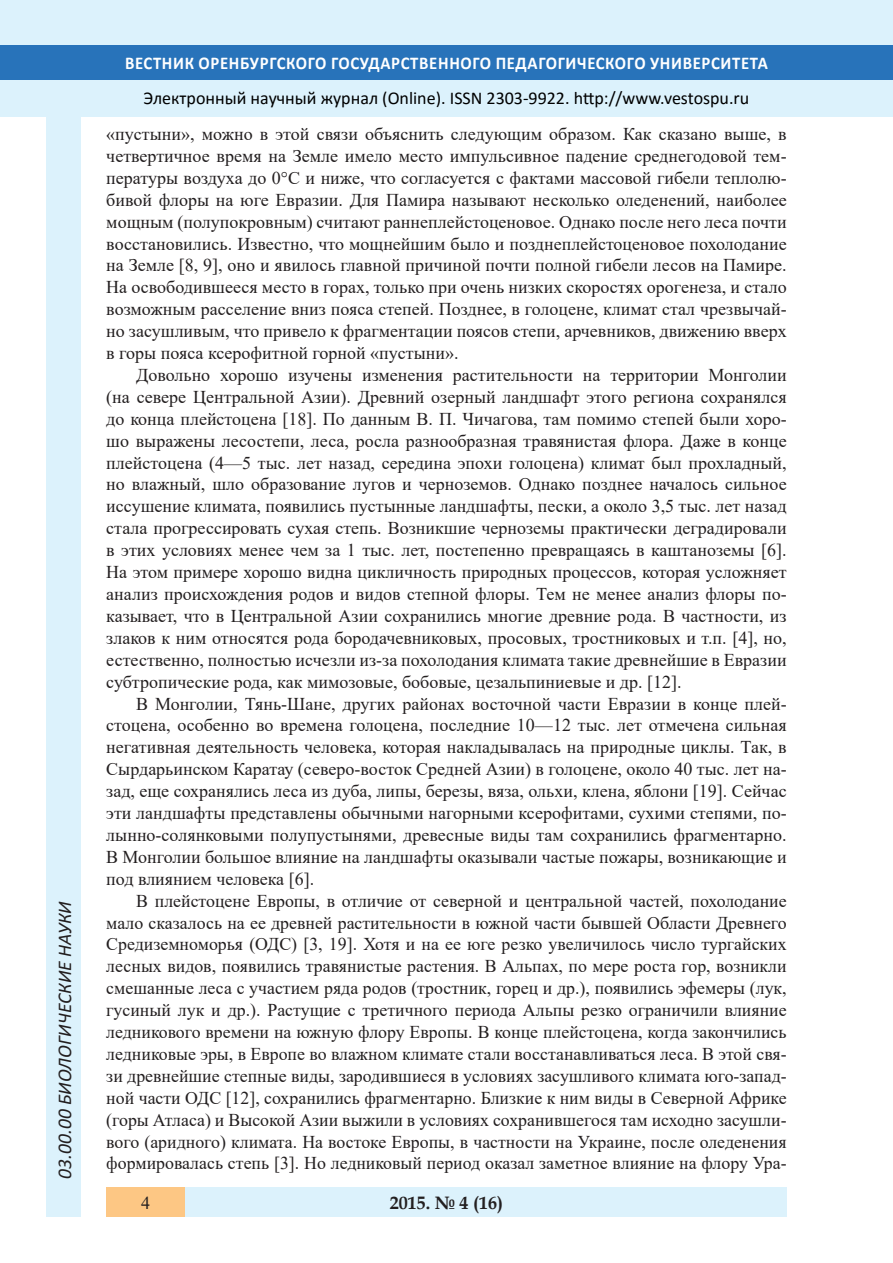
<style>
.page{position:relative;width:893px;height:1263px;background:#fff}
.page>*{position:absolute;margin:0;border:0;box-sizing:border-box;transform-origin:0 0}
.t1{font:italic 19.5px "Calibri";color:#231f20}
.Стиль2{font:18px/21.9px "Times New Roman";color:#231f20;text-align:justify}
.t2{font:18px "Calibri";color:#000}
.t3{font:700 18px "Calibri";letter-spacing:.04em;color:#fff;scale:.93 1}
.t4{font:700 18px "Book Antiqua";color:#231f20}
</style>
<div class="page">
<div style="left:0;top:0;width:893px;height:116px;background:#dcf2fc"></div>
<div style="left:0;top:45px;width:893px;height:34px;background:#2873ba"></div>
<div style="left:106px;top:1188px;width:681px;height:29px;background:#dcf2fc"></div>
<div style="left:106px;top:1188px;width:79px;height:29px;background:#fdc784"></div>
<div style="left:47px;top:116px;width:34px;height:1101px;background:#dcf2fc"></div>
<p class="t1" style="left:51px;top:1179px;width:279px;rotate:-90deg">03.00.00 БИОЛОГИЧЕСКИЕ НАУКИ</p>
<p class="t3" style="left:125px;top:50px;width:693px">ВЕСТНИК ОРЕНБУРГСКОГО ГОСУДАРСТВЕННОГО ПЕДАГОГИЧЕСКОГО УНИВЕРСИТЕТА</p>
<p class="t2" style="left:144px;top:85px;width:607px">Электронный научный журнал (Online). ISSN 2303-9922. http://www.vestospu.ru</p>
<p class="Стиль2" style="left:106px;top:122px;width:682px">«пустыни», можно в этой связи объяснить следующим образом. Как сказано выше, в четвертичное время на Земле имело место импульсивное падение среднегодовой тем&shy;пературы воздуха до 0°С и ниже, что согласуется с фактами массовой гибели теплолю&shy;бивой флоры на юге Евразии. Для Памира называют несколько оледенений, наиболее мощным (полупокровным) считают раннеплейстоценовое. Однако после него леса почти восстановились. Известно, что мощнейшим было и позднеплейстоценовое похолодание на Земле [8, 9], оно и явилось главной причиной почти полной гибели лесов на Памире.<br>На освободившееся место в горах, только при очень низких скоростях орогенеза, и стало возможным расселение вниз пояса степей. Позднее, в голоцене, климат стал чрезвычай&shy;но засушливым, что привело к фрагментации поясов степи, арчевников, движению вверх в горы пояса ксерофитной горной «пустыни».</p>
<p class="Стиль2" style="left:106px;top:363px;width:682px;text-indent:30px">Довольно хорошо изучены изменения растительности на территории Монголии (на севере Центральной Азии). Древний озерный ландшафт этого региона сохранялся до конца плейстоцена [18]. По данным В. П. Чичагова, там помимо степей были хоро&shy;шо выражены лесостепи, леса, росла разнообразная травянистая флора. Даже в конце плейстоцена (4—5 тыс. лет назад, середина эпохи голоцена) климат был прохладный, но влажный, шло образование лугов и черноземов. Однако позднее началось сильное иссушение климата, появились пустынные ландшафты, пески, а около 3,5 тыс. лет назад стала прогрессировать сухая степь. Возникшие черноземы практически деградировали в этих условиях менее чем за 1 тыс. лет, постепенно превращаясь в каштаноземы [6].<br>На этом примере хорошо видна цикличность природных процессов, которая усложняет анализ происхождения родов и видов степной флоры. Тем не менее анализ флоры по&shy;казывает, что в Центральной Азии сохранились многие древние рода. В частности, из злаков к ним относятся рода бородачевниковых, просовых, тростниковых и т.п. [4], но, естественно, полностью исчезли из-за похолодания климата такие древнейшие в Евразии субтропические рода, как мимозовые, бобовые, цезальпиниевые и др. [12].</p>
<p class="Стиль2" style="left:106px;top:692px;width:682px;text-indent:30px">В Монголии, Тянь-Шане, других районах восточной части Евразии в конце плей&shy;стоцена, особенно во времена голоцена, последние 10—12 тыс. лет отмечена сильная негативная деятельность человека, которая накладывалась на природные циклы. Так, в Сырдарьинском Каратау (северо-восток Средней Азии) в голоцене, около 40 тыс. лет на&shy;зад, еще сохранялись леса из дуба, липы, березы, вяза, ольхи, клена, яблони [19]. Сейчас эти ландшафты представлены обычными нагорными ксерофитами, сухими степями, по&shy;лынно-солянковыми полупустынями, древесные виды там сохранились фрагментарно.<br>В Монголии большое влияние на ландшафты оказывали частые пожары, возникающие и под влиянием человека [6].</p>
<p class="Стиль2" style="left:106px;top:889px;width:682px;text-indent:30px">В плейстоцене Европы, в отличие от северной и центральной частей, похолодание мало сказалось на ее древней растительности в южной части бывшей Области Древнего Средиземноморья (ОДС) [3, 19]. Хотя и на ее юге резко увеличилось число тургайских лесных видов, появились травянистые растения. В Альпах, по мере роста гор, возникли смешанные леса с участием ряда родов (тростник, горец и др.), появились эфемеры (лук, гусиный лук и др.). Растущие с третичного периода Альпы резко ограничили влияние ледникового времени на южную флору Европы. В конце плейстоцена, когда закончились ледниковые эры, в Европе во влажном климате стали восстанавливаться леса. В этой свя&shy;зи древнейшие степные виды, зародившиеся в условиях засушливого климата юго-запад&shy;ной части ОДС [12], сохранились фрагментарно. Близкие к ним виды в Северной Африке (горы Атласа) и Высокой Азии выжили в условиях сохранившегося там исходно засушли&shy;вого (аридного) климата. На востоке Европы, в частности на Украине, после оледенения формировалась степь [3]. Но ледниковый период оказал заметное влияние на флору Ура-</p>
<p class="Стиль2" style="left:141px;top:1191px;width:10px">4</p>
<p class="t4" style="left:390px;top:1190px;width:115px">2015. № 4 (16)</p>
</div>
